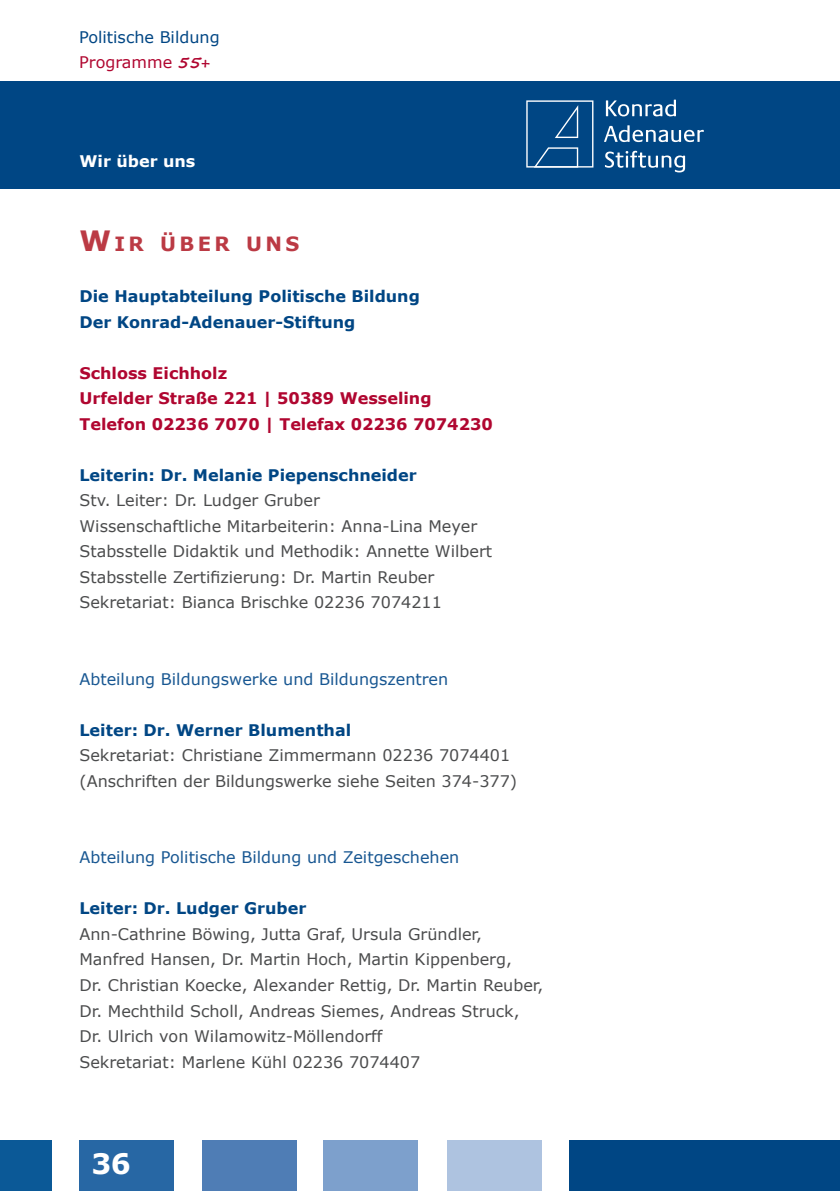
<style>
.page{position:relative;width:840px;height:1191px;background:#fff}
.page>*{position:absolute;margin:0;border:0;box-sizing:border-box;transform-origin:0 0}
.t1{font:700 28.2px "Verdana";color:#fff}
.t2{font:700 19.6px "Verdana";letter-spacing:.17em;color:#bb3a44}
.t3{font:16px/25.6px "Verdana";color:#4b4c4d}
.t4{font:700 16px/25.6px "Verdana";color:#004684}
.t5{font:700 16px/25.6px "Verdana";color:#b00630}
.t6{font:16px "Verdana";color:#185792}
.t7{font:16px/25.6px "Verdana";color:#004684}
.t8{font:700 16px "Verdana";color:#fff}
.s1{color:#b00630}
.s2{font-family:"Segoe Script";font-weight:700;color:#b00630}
.s3{font-size:28px}
</style>
<div class="page">
<div style="left:0;top:81px;width:839px;height:108px;background:#004684"></div>
<div style="left:569px;top:1140px;width:270px;height:51px;background:#004684"></div>
<div style="left:447px;top:1140px;width:94px;height:51px;background:#aec3e0"></div>
<div style="left:79px;top:1140px;width:95px;height:51px;background:#2767a4"></div>
<div style="left:0;top:1140px;width:51px;height:51px;background:#0b5997"></div>
<div style="left:323px;top:1140px;width:95px;height:51px;background:#7da0cc"></div>
<div style="left:202px;top:1140px;width:94px;height:51px;background:#4f7db5"></div>
<svg style="left:605px;top:100px;width:70px;height:16px"></svg>
<svg style="left:604px;top:125px;width:99px;height:17px"></svg>
<svg style="left:604px;top:151px;width:80px;height:21px"></svg>
<svg style="left:526px;top:100px;width:67px;height:67px"></svg>
<p class="t7" style="left:79px;top:24px;width:142px">Politische Bildung<br><span class="s1">Programme</span> <span class="s2">55+</span></p>
<p class="t8" style="left:79px;top:151px;width:117px">Wir über uns</p>
<p class="t2" style="left:79px;top:231px;width:221px"><span class="s3">W</span>IR ÜBER UNS</p>
<p class="t4" style="left:79px;top:283px;width:342px">Die Hauptabteilung Politische Bildung<br>Der Konrad-Adenauer-Stiftung</p>
<p class="t5" style="left:79px;top:359px;width:414px">Schloss Eichholz<br>Urfelder Straße 221 | 50389 Wesseling<br>Telefon 02236 7070 | Telefax 02236 7074230</p>
<p class="t4" style="left:79px;top:461px;width:338px">Leiterin: Dr. Melanie Piepenschneider</p>
<p class="t3" style="left:79px;top:487px;width:414px">Stv. Leiter: Dr. Ludger Gruber<br>Wissenschaftliche Mitarbeiterin: Anna-Lina Meyer Stabsstelle Didaktik und Methodik: Annette Wilbert Stabsstelle Zertifizierung: Dr. Martin Reuber Sekretariat: Bianca Brischke 02236 7074211</p>
<p class="t6" style="left:79px;top:669px;width:370px">Abteilung Bildungswerke und Bildungszentren</p>
<p class="t4" style="left:79px;top:716px;width:273px">Leiter: Dr. Werner Blumenthal</p>
<p class="t3" style="left:79px;top:742px;width:439px">Sekretariat: Christiane Zimmermann 02236 7074401 (Anschriften der Bildungswerke siehe Seiten 374-377)</p>
<p class="t6" style="left:79px;top:847px;width:381px">Abteilung Politische Bildung und Zeitgeschehen</p>
<p class="t4" style="left:79px;top:895px;width:228px">Leiter: Dr. Ludger Gruber</p>
<p class="t3" style="left:79px;top:920px;width:465px">Ann-Cathrine Böwing, Jutta Graf, Ursula Gründler, Manfred Hansen, Dr. Martin Hoch, Martin Kippenberg,<br>Dr. Christian Koecke, Alexander Rettig, Dr. Martin Reuber, Dr. Mechthild Scholl, Andreas Siemes, Andreas Struck, Dr. Ulrich von Wilamowitz-Möllendorff<br>Sekretariat: Marlene Kühl 02236 7074407</p>
<h1 class="t1" style="left:91px;top:1145px;width:41px">36</h1>
</div>
